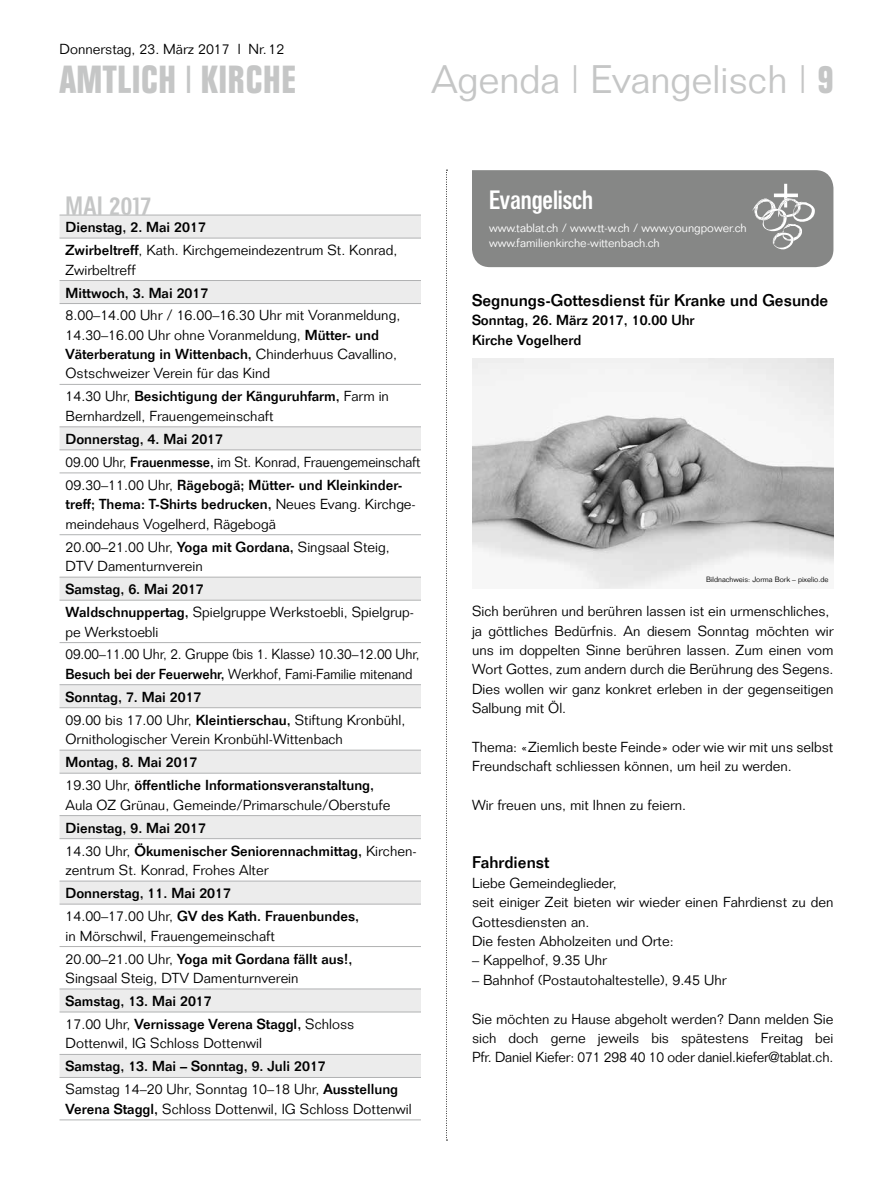
<style>
.page{position:relative;width:893px;height:1191px;background:#fff}
.page>*{position:absolute;margin:0;border:0;box-sizing:border-box;transform-origin:0 0}
.t1{font:300 39px "Folio";color:#c5c6c6}
.t2{font:700 39px "Folio Condensed BQ";letter-spacing:.03em;color:#c5c6c6}
.t3{font:500 26.25px "Folio Condensed BQ";color:#fff}
.t4{font:500 26.25px "Folio Condensed BQ";letter-spacing:.01em;color:#c5c6c6}
.t5{font:500 16.5px "Folio";color:#000}
.t6{font:300 14.25px/19.4px "Folio";color:#000}
.t7{font:500 14.25px/23.1px "Folio";color:#000}
.t8{font:300 14.25px/23.1px "Folio";color:#000;scale:.96 1}
.t9{font:300 12px/15px "Folio BQ";color:#fff}
.t10{font:300 7.5px "Folio";color:#000}
.s1{font-family:"Folio BQ";font-weight:300}
.s2{font-family:"Folio Condensed BQ";font-weight:700}
.s3{font-weight:500}
.s4{font-weight:300}
</style>
<div class="page">
<svg style="left:446px;top:170px;width:1px;height:970px"></svg>
<svg style="left:60px;top:216px;width:361px;height:861px"></svg>
<hr style="left:60px;top:238px;width:361px;height:1px;background:#b1b2b3">
<hr style="left:60px;top:280px;width:361px;height:1px;background:#b1b2b3">
<hr style="left:60px;top:303px;width:361px;height:1px;background:#b1b2b3">
<hr style="left:60px;top:384px;width:361px;height:1px;background:#b1b2b3">
<hr style="left:60px;top:426px;width:361px;height:1px;background:#b1b2b3">
<hr style="left:60px;top:449px;width:361px;height:1px;background:#b1b2b3">
<hr style="left:60px;top:472px;width:361px;height:1px;background:#b1b2b3">
<hr style="left:60px;top:534px;width:361px;height:1px;background:#b1b2b3">
<hr style="left:60px;top:577px;width:361px;height:1px;background:#b1b2b3">
<hr style="left:60px;top:600px;width:361px;height:1px;background:#b1b2b3">
<hr style="left:60px;top:642px;width:361px;height:1px;background:#b1b2b3">
<hr style="left:60px;top:684px;width:361px;height:1px;background:#b1b2b3">
<hr style="left:60px;top:707px;width:361px;height:1px;background:#b1b2b3">
<hr style="left:60px;top:749px;width:361px;height:1px;background:#b1b2b3">
<hr style="left:60px;top:773px;width:361px;height:1px;background:#b1b2b3">
<hr style="left:60px;top:815px;width:361px;height:1px;background:#b1b2b3">
<hr style="left:60px;top:838px;width:361px;height:1px;background:#b1b2b3">
<hr style="left:60px;top:880px;width:361px;height:1px;background:#b1b2b3">
<hr style="left:60px;top:903px;width:361px;height:1px;background:#b1b2b3">
<hr style="left:60px;top:946px;width:361px;height:1px;background:#b1b2b3">
<hr style="left:60px;top:988px;width:361px;height:1px;background:#b1b2b3">
<hr style="left:60px;top:1011px;width:361px;height:1px;background:#b1b2b3">
<hr style="left:60px;top:1054px;width:361px;height:1px;background:#b1b2b3">
<hr style="left:60px;top:1077px;width:361px;height:1px;background:#b1b2b3">
<hr style="left:60px;top:1119px;width:361px;height:1px;background:#b1b2b3">
<hr style="left:60px;top:215px;width:361px;height:1px;background:#b1b2b3">
<div style="left:472px;top:170px;width:361px;height:97px;background:#868786"></div>
<img style="left:472px;top:359px;width:361px;height:229px">
<p class="t6" style="left:60px;top:39px;width:226px">Donnerstag, 23. März 2017 l Nr.12</p>
<h1 class="t2" style="left:60px;top:58px;width:238px">AMTLICH <span class="s1">I</span> KIRCHE</h1>
<h1 class="t1" style="left:431px;top:56px;width:403px">Agenda | Evangelisch | <span class="s2">9</span></h1>
<h2 class="t4" style="left:66px;top:191px;width:88px">MAI 2017</h2>
<p class="t6" style="left:66px;top:215px;width:333px;line-height:23.1px"><span class="s3">Dienstag, 2. Mai 2017<br>Zwirbeltreff</span>, Kath. Kirchgemeindezentrum St. Konrad,</p>
<p class="t6" style="left:66px;top:260px;width:72px">Zwirbeltreff</p>
<p class="t7" style="left:66px;top:281px;width:144px">Mittwoch, 3. Mai 2017</p>
<p class="t6" style="left:66px;top:305px;width:336px">8.00–14.00 Uhr / 16.00–16.30 Uhr mit Voranmeldung, 14.30–16.00 Uhr ohne Voranmeldung, <span class="s3">Mütter- und Väterberatung in Wittenbach,</span> Chinderhuus Cavallino, Ostschweizer Verein für das Kind</p>
<p class="t6" style="left:66px;top:387px;width:325px">14.30 Uhr, <span class="s3">Besichtigung der Känguruhfarm,</span> Farm in<br>Bernhardzell, Frauengemeinschaft</p>
<p class="t7" style="left:66px;top:427px;width:356px">Donnerstag, 4. Mai 2017<br><span class="s4">09.00 Uhr,</span> Frauenmesse, <span class="s4">im St. Konrad, Frauengemeinschaft<br>09.30–11.00 Uhr,</span> Rägebogä; Mütter- und Kleinkinder-</p>
<p class="t6" style="left:66px;top:494px;width:352px"><span class="s3">treff; Thema: T-Shirts bedrucken,</span> Neues Evang. Kirchge&shy;meindehaus Vogelherd, Rägebogä</p>
<p class="t6" style="left:66px;top:537px;width:326px">20.00–21.00 Uhr, <span class="s3">Yoga mit Gordana,</span> Singsaal Steig,<br>DTV Damenturnverein</p>
<p class="t7" style="left:66px;top:577px;width:350px">Samstag, 6. Mai 2017<br>Waldschnuppertag, <span class="s4">Spielgruppe Werkstoebli, Spielgrup-</span></p>
<p class="t6" style="left:66px;top:620px;width:355px;line-height:22.6px">pe Werkstoebli<br>09.00–11.00 Uhr, 2. Gruppe (bis 1. Klasse) 10.30–12.00 Uhr,</p>
<p class="t8" style="left:66px;top:662px;width:363px"><span class="s3">Besuch bei der Feuerwehr,</span> Werkhof, Fami-Familie mitenand<br><span class="s3">Sonntag, 7. Mai 2017<br></span>09.00 bis 17.00 Uhr, <span class="s3">Kleintierschau,</span> Stiftung Kronbühl,</p>
<p class="t6" style="left:66px;top:729px;width:279px">Ornithologischer Verein Kronbühl-Wittenbach</p>
<p class="t7" style="left:66px;top:750px;width:310px">Montag, 8. Mai 2017<br><span class="s4">19.30 Uhr,</span> öffentliche Informationsveranstaltung,</p>
<p class="t6" style="left:66px;top:795px;width:326px">Aula OZ Grünau, Gemeinde/Primarschule/Oberstufe</p>
<p class="t7" style="left:66px;top:816px;width:353px">Dienstag, 9. Mai 2017<br><span class="s4">14.30 Uhr,</span> Ökumenischer Seniorennachmittag, <span class="s4">Kirchen-</span></p>
<p class="t6" style="left:66px;top:860px;width:204px">zentrum St. Konrad, Frohes Alter</p>
<p class="t7" style="left:66px;top:881px;width:295px">Donnerstag, 11. Mai 2017<br><span class="s4">14.00–17.00 Uhr,</span> GV des Kath. Frauenbundes,</p>
<p class="t6" style="left:66px;top:924px;width:288px;line-height:23.1px">in Mörschwil, Frauengemeinschaft<br>20.00–21.00 Uhr, <span class="s3">Yoga mit Gordana fällt aus!,</span></p>
<p class="t6" style="left:66px;top:968px;width:235px">Singsaal Steig, DTV Damenturnverein</p>
<p class="t7" style="left:66px;top:989px;width:290px">Samstag, 13. Mai 2017<br><span class="s4">17.00 Uhr,</span> Vernissage Verena Staggl, <span class="s4">Schloss</span></p>
<p class="t6" style="left:66px;top:1033px;width:198px">Dottenwil, IG Schloss Dottenwil</p>
<p class="t7" style="left:66px;top:1054px;width:334px">Samstag, 13. Mai – Sonntag, 9. Juli 2017<br><span class="s4">Samstag 14–20 Uhr, Sonntag 10–18 Uhr,</span> Ausstellung</p>
<p class="t6" style="left:66px;top:1099px;width:348px"><span class="s3">Verena Staggl,</span> Schloss Dottenwil, IG Schloss Dottenwil</p>
<h2 class="t3" style="left:489px;top:185px;width:105px">Evangelisch</h2>
<p class="t9" style="left:489px;top:221px;width:259px">www.tablat.ch / www.tt-w.ch / www.youngpower.ch www.familienkirche-wittenbach.ch</p>
<p class="t5" style="left:472px;top:290px;width:358px">Segnungs-Gottesdienst für Kranke und Gesunde</p>
<p class="t7" style="left:472px;top:310px;width:224px;line-height:19.4px">Sonntag, 26. März 2017, 10.00 Uhr<br>Kirche Vogelherd</p>
<p class="t10" style="left:706px;top:575px;width:124px">Bildnachweis: Jorma Bork – pixelio.de</p>
<p class="t6" style="left:472px;top:601px;width:363px">Sich berühren und berühren lassen ist ein urmenschliches, ja göttliches Bedürfnis. An diesem Sonntag möchten wir uns im doppelten Sinne berühren lassen. Zum einen vom Wort Gottes, zum andern durch die Berührung des Segens.<br>Dies wollen wir ganz konkret erleben in der gegenseitigen Salbung mit Öl.</p>
<p class="t6" style="left:472px;top:737px;width:363px">Thema: «Ziemlich beste Feinde» oder wie wir mit uns selbst<br>Freundschaft schliessen können, um heil zu werden.</p>
<p class="t6" style="left:472px;top:795px;width:216px">Wir freuen uns, mit Ihnen zu feiern.</p>
<p class="t5" style="left:472px;top:852px;width:79px">Fahrdienst</p>
<p class="t6" style="left:472px;top:873px;width:363px">Liebe Gemeindeglieder,<br>seit einiger Zeit bieten wir wieder einen Fahrdienst zu den Gottesdiensten an.<br>Die festen Abholzeiten und Orte:</p>
<p class="t6" style="left:472px;top:950px;width:136px">– Kappelhof, 9.35 Uhr</p>
<p class="t6" style="left:472px;top:970px;width:256px">– Bahnhof (Postautohaltestelle), 9.45 Uhr</p>
<p class="t6" style="left:472px;top:1009px;width:363px;text-align:justify">Sie möchten zu Hause abgeholt werden? Dann melden Sie sich doch gerne jeweils bis spätestens Freitag bei Pfr. Daniel Kiefer: 071 298 40 10 oder daniel.kiefer@tablat.ch.</p>
</div>
